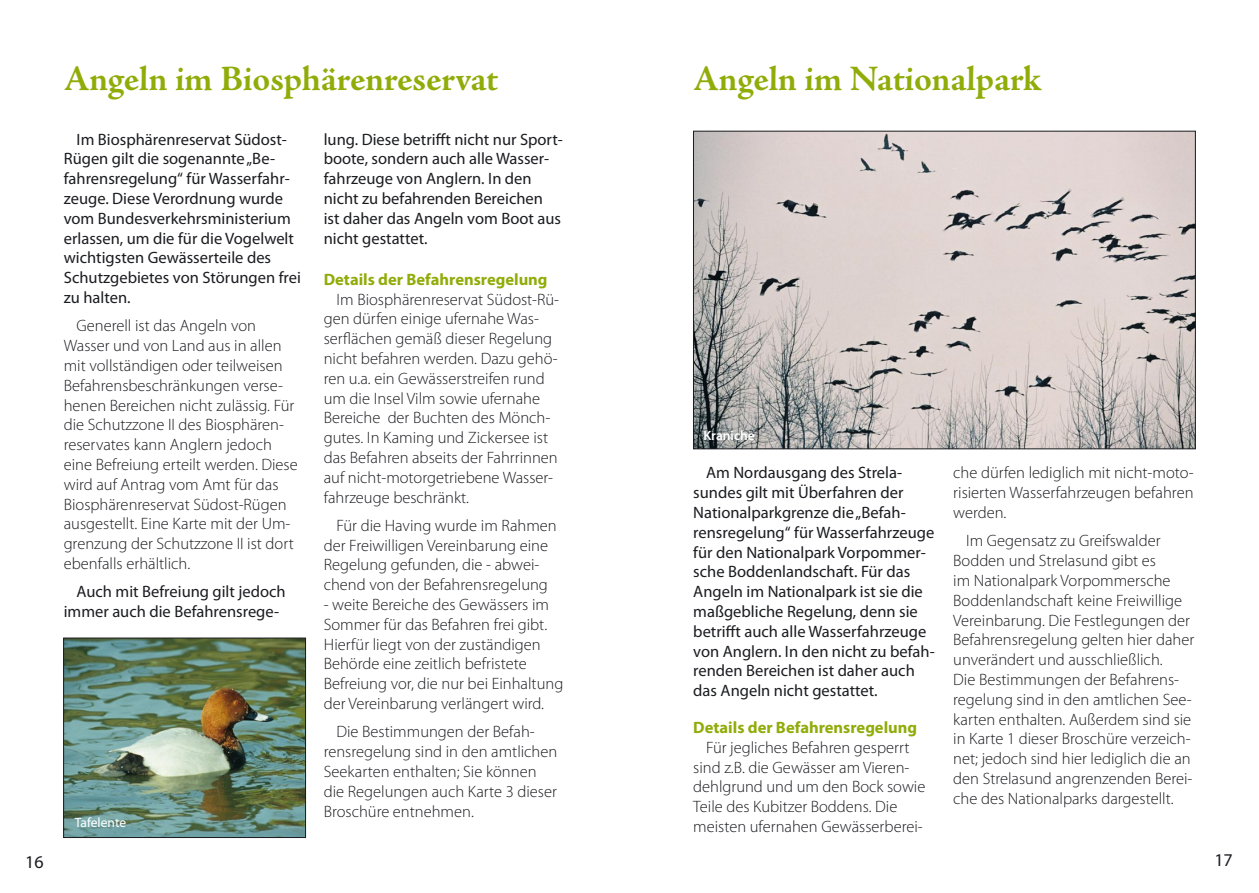
<style>
.page{position:relative;width:1259px;height:893px;background:#fff}
.page>*{position:absolute;margin:0;border:0;box-sizing:border-box;transform-origin:0 0}
.t1{font:700 36px "Adobe Jenson Pro";letter-spacing:-.005em;color:#90ac09}
.t2{font:18px "Myriad Pro";color:#1b1c20}
.t3{font:300 16.5px/19.8px "Myriad Pro";color:#1b1c20}
.t4{font:16.5px/19.8px "Myriad Pro";color:#1b1c20}
.t5{font:700 16.5px "Myriad Pro";color:#90ac09}
.t6{font:13.5px "Myriad Pro";color:#fff}
.t7{font:600 13.5px "Myriad Pro";color:#fff}
</style>
<div class="page">
<img style="left:695px;top:133px;width:498px;height:314px">
<div style="left:693px;top:131px;width:502px;height:318px;border:1px solid #1b1c20"></div>
<img style="left:65px;top:640px;width:239px;height:196px">
<div style="left:63px;top:638px;width:243px;height:200px;border:1px solid #1b1c20"></div>
<h1 class="t1" style="left:64px;top:58px;width:436px">Angeln im Biosphärenreservat</h1>
<p class="t4" style="left:64px;top:130px;width:239px;text-indent:13px">Im Biosphärenreservat Südost-<br>Rügen gilt die sogenannte „Be&shy;fahrensregelung“ für Wasserfahr&shy;zeuge. Diese Verordnung wurde vom Bundesverkehrsministerium erlassen, um die für die Vogelwelt wichtigsten Gewässerteile des<br>Schutzgebietes von Störungen frei zu halten.</p>
<p class="t3" style="left:64px;top:316px;width:235px;text-indent:13px">Generell ist das Angeln von<br>Wasser und von Land aus in allen mit vollständigen oder teilweisen<br>Befahrensbeschränkungen verse&shy;henen Bereichen nicht zulässig. Für die Schutzzone II des Biosphären&shy;reservates kann Anglern jedoch eine Befreiung erteilt werden. Diese wird auf Antrag vom Amt für das<br>Biosphärenreservat Südost-Rügen ausgestellt. Eine Karte mit der Um&shy;grenzung der Schutzzone II ist dort ebenfalls erhältlich.</p>
<p class="t4" style="left:64px;top:582px;width:223px;text-indent:13px">Auch mit Befreiung gilt jedoch immer auch die Befahrensrege-</p>
<p class="t6" style="left:75px;top:815px;width:53px">Tafelente</p>
<p class="t4" style="left:324px;top:130px;width:241px">lung. Diese betrifft nicht nur Sport&shy;boote, sondern auch alle Wasser&shy;fahrzeuge von Anglern. In den nicht zu befahrenden Bereichen ist daher das Angeln vom Boot aus nicht gestattet.</p>
<p class="t5" style="left:324px;top:270px;width:225px">Details der Befahrensregelung</p>
<p class="t3" style="left:324px;top:289px;width:237px;text-indent:13px">Im Biosphärenreservat Südost-Rü&shy;gen dürfen einige ufernahe Was&shy;serflächen gemäß dieser Regelung nicht befahren werden. Dazu gehö&shy;ren u.a. ein Gewässerstreifen rund um die Insel Vilm sowie ufernahe Bereiche der Buchten des Mönch&shy;gutes. In Kaming und Zickersee ist das Befahren abseits der Fahrrinnen auf nicht-motorgetriebene Wasser&shy;fahrzeuge beschränkt.</p>
<p class="t3" style="left:324px;top:516px;width:234px;text-indent:13px">Für die Having wurde im Rahmen der Freiwilligen Vereinbarung eine<br>Regelung gefunden, die - abwei&shy;chend von der Befahrensregelung</p>
<p class="t3" style="left:324px;top:595px;width:241px">- weite Bereiche des Gewässers im Sommer für das Befahren frei gibt.<br>Hierfür liegt von der zuständigen Behörde eine zeitlich befristete Befreiung vor, die nur bei Einhaltung der Vereinbarung verlängert wird.</p>
<p class="t3" style="left:324px;top:722px;width:235px;text-indent:13px">Die Bestimmungen der Befah&shy;rensregelung sind in den amtlichen<br>Seekarten enthalten; Sie können die Regelungen auch Karte 3 dieser<br>Broschüre entnehmen.</p>
<h1 class="t1" style="left:693px;top:58px;width:350px">Angeln im Nationalpark</h1>
<p class="t7" style="left:703px;top:428px;width:53px">Kraniche</p>
<p class="t4" style="left:693px;top:463px;width:243px;text-indent:13px">Am Nordausgang des Strela&shy;sundes gilt mit Überfahren der<br>Nationalparkgrenze die „Befah&shy;rensregelung“ für Wasserfahrzeuge für den Nationalpark Vorpommer&shy;sche Boddenlandschaft. Für das<br>Angeln im Nationalpark ist sie die maßgebliche Regelung, denn sie betrifft auch alle Wasserfahrzeuge von Anglern. In den nicht zu befah&shy;renden Bereichen ist daher auch das Angeln nicht gestattet.</p>
<p class="t5" style="left:693px;top:718px;width:225px">Details der Befahrensregelung</p>
<p class="t3" style="left:693px;top:738px;width:234px;text-indent:13px">Für jegliches Befahren gesperrt sind z.B. die Gewässer am Vieren&shy;dehlgrund und um den Bock sowie<br>Teile des Kubitzer Boddens. Die meisten ufernahen Gewässerberei-</p>
<p class="t3" style="left:953px;top:463px;width:242px;text-align:justify">che dürfen lediglich mit nicht-moto&shy;risierten Wasserfahrzeugen befahren werden.</p>
<p class="t3" style="left:953px;top:531px;width:242px;text-indent:13px">Im Gegensatz zu Greifswalder Bodden und Strelasund gibt es<br>im Nationalpark Vorpommersche Boddenlandschaft keine Freiwillige Vereinbarung. Die Festlegungen der Befahrensregelung gelten hier daher unverändert und ausschließlich.<br>Die Bestimmungen der Befahrens&shy;regelung sind in den amtlichen See&shy;karten enthalten. Außerdem sind sie in Karte 1 dieser Broschüre verzeich&shy;net; jedoch sind hier lediglich die an den Strelasund angrenzenden Berei&shy;che des Nationalparks dargestellt.</p>
<p class="t2" style="left:25px;top:852px;width:20px">16</p>
<p class="t2" style="left:1214px;top:850px;width:20px">17</p>
</div>
